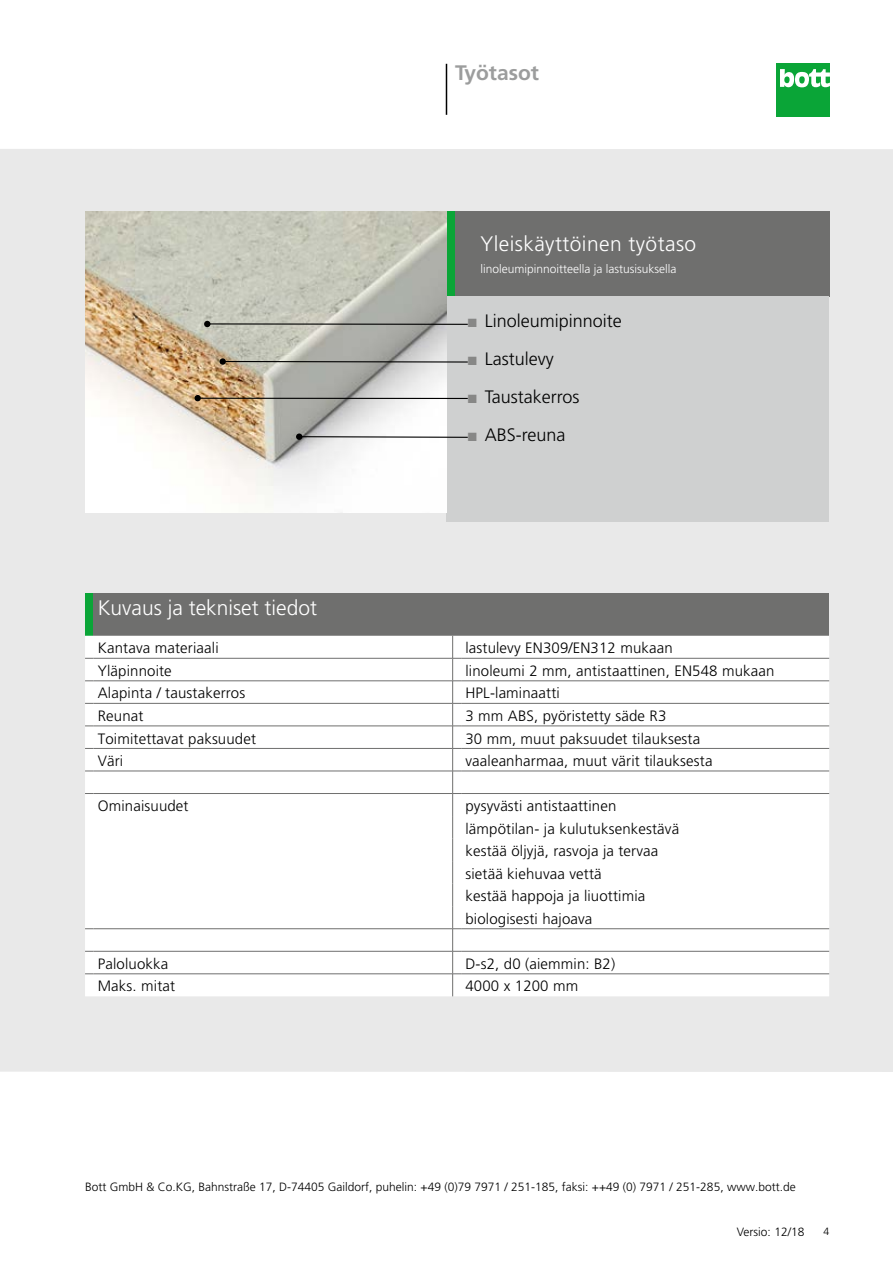
<style>
.page{position:relative;width:893px;height:1263px;background:#fff}
.page>*{position:absolute;margin:0;border:0;box-sizing:border-box;transform-origin:0 0}
.t1{font:300 21px "Frutiger LT Pro";letter-spacing:.02em;color:#fff}
.t2{font:300 21px "Frutiger LT Pro";color:#fff}
.t3{font:700 21px "Frutiger LT Pro";color:#9c9d9d}
.t4{font:300 18px "Frutiger LT Pro";color:#000}
.t5{font:300 15px/22.5px "Frutiger LT Pro";letter-spacing:.01em;color:#000}
.t6{font:300 12px "Frutiger LT Pro";color:#000}
.t7{font:300 12px "Frutiger LT Pro";color:#fff}
.t8{font:300 10.5px "Frutiger LT Pro";color:#000}
.s1{color:#878786}
</style>
<div class="page">
<div style="left:776px;top:64px;width:53px;height:53px;background:#0aa537"></div>
<svg style="left:780px;top:69px;width:49px;height:18px"></svg>
<hr style="left:446px;top:64px;width:1px;height:51px;background:#000">
<div style="left:0;top:149px;width:893px;height:923px;background:#e9e9e9"></div>
<div style="left:446px;top:211px;width:9px;height:85px;background:#0aa537"></div>
<div style="left:455px;top:211px;width:374px;height:85px;background:#6f6f6e"></div>
<div style="left:446px;top:296px;width:383px;height:226px;background:#cfd0d0"></div>
<div style="left:85px;top:593px;width:9px;height:43px;background:#0aa537"></div>
<div style="left:94px;top:593px;width:735px;height:43px;background:#6f6f6e"></div>
<div style="left:85px;top:636px;width:744px;height:360px;background:#fff"></div>
<hr style="left:94px;top:658px;width:359px;height:1px;background:#6f6f6e">
<hr style="left:461px;top:658px;width:368px;height:1px;background:#6f6f6e">
<hr style="left:94px;top:680px;width:359px;height:1px;background:#6f6f6e">
<hr style="left:461px;top:680px;width:368px;height:1px;background:#6f6f6e">
<hr style="left:94px;top:703px;width:359px;height:1px;background:#6f6f6e">
<hr style="left:461px;top:703px;width:368px;height:1px;background:#6f6f6e">
<hr style="left:94px;top:726px;width:359px;height:1px;background:#6f6f6e">
<hr style="left:461px;top:726px;width:368px;height:1px;background:#6f6f6e">
<hr style="left:94px;top:748px;width:359px;height:1px;background:#6f6f6e">
<hr style="left:461px;top:748px;width:368px;height:1px;background:#6f6f6e">
<hr style="left:94px;top:771px;width:359px;height:1px;background:#6f6f6e">
<hr style="left:461px;top:771px;width:368px;height:1px;background:#6f6f6e">
<hr style="left:94px;top:793px;width:359px;height:1px;background:#6f6f6e">
<hr style="left:461px;top:793px;width:368px;height:1px;background:#6f6f6e">
<hr style="left:94px;top:928px;width:359px;height:1px;background:#6f6f6e">
<hr style="left:461px;top:928px;width:368px;height:1px;background:#6f6f6e">
<hr style="left:94px;top:951px;width:359px;height:1px;background:#6f6f6e">
<hr style="left:461px;top:951px;width:368px;height:1px;background:#6f6f6e">
<hr style="left:94px;top:973px;width:359px;height:1px;background:#6f6f6e">
<svg style="left:452px;top:636px;width:9px;height:360px;background:#ebebeb"></svg>
<hr style="left:461px;top:973px;width:368px;height:1px;background:#6f6f6e">
<img style="left:85px;top:211px;width:361px;height:301px">
<div style="left:296px;top:433px;width:6px;height:7px;background:#000;border-radius:50%"></div>
<svg style="left:302px;top:436px;width:166px;height:2px"></svg>
<div style="left:194px;top:395px;width:7px;height:6px;background:#000;border-radius:50%"></div>
<hr style="left:197px;top:398px;width:271px;height:1px;background:#000">
<div style="left:220px;top:358px;width:6px;height:7px;background:#000;border-radius:50%"></div>
<svg style="left:225px;top:360px;width:243px;height:3px"></svg>
<svg style="left:204px;top:321px;width:6px;height:6px"></svg>
<hr style="left:207px;top:323px;width:261px;height:2px;background:#000">
<h1 class="t3" style="left:455px;top:60px;width:86px">Työtasot</h1>
<h1 class="t1" style="left:480px;top:231px;width:217px">Yleiskäyttöinen työtaso</h1>
<p class="t7" style="left:480px;top:262px;width:198px">linoleumipinnoitteella ja lastusisuksella</p>
<p class="t4" style="left:468px;top:310px;width:156px"><span class="s1">■</span> Linoleumipinnoite</p>
<p class="t4" style="left:468px;top:348px;width:87px"><span class="s1">■</span> Lastulevy</p>
<p class="t4" style="left:468px;top:386px;width:113px"><span class="s1">■</span> Taustakerros</p>
<p class="t4" style="left:468px;top:424px;width:99px"><span class="s1">■</span> ABS-reuna</p>
<h1 class="t2" style="left:98px;top:596px;width:221px">Kuvaus ja tekniset tiedot</h1>
<p class="t5" style="left:98px;top:637px;width:122px">Kantava materiaali</p>
<p class="t5" style="left:465px;top:637px;width:209px">lastulevy EN309/EN312 mukaan</p>
<p class="t5" style="left:98px;top:660px;width:76px">Yläpinnoite</p>
<p class="t5" style="left:465px;top:660px;width:311px">linoleumi 2 mm, antistaattinen, EN548 mukaan</p>
<p class="t5" style="left:98px;top:682px;width:149px">Alapinta / taustakerros</p>
<p class="t5" style="left:465px;top:682px;width:96px">HPL-laminaatti</p>
<p class="t5" style="left:98px;top:705px;width:47px">Reunat</p>
<p class="t5" style="left:465px;top:705px;width:202px">3 mm ABS, pyöristetty säde R3</p>
<p class="t5" style="left:98px;top:727px;width:160px">Toimitettavat paksuudet</p>
<p class="t5" style="left:465px;top:727px;width:236px">30 mm, muut paksuudet tilauksesta</p>
<p class="t5" style="left:98px;top:750px;width:27px">Väri</p>
<p class="t5" style="left:465px;top:750px;width:249px">vaaleanharmaa, muut värit tilauksesta</p>
<p class="t5" style="left:98px;top:795px;width:92px">Ominaisuudet</p>
<p class="t5" style="left:465px;top:795px;width:215px">pysyvästi antistaattinen lämpötilan- ja kulutuksenkestävä kestää öljyjä, rasvoja ja tervaa sietää kiehuvaa vettä<br>kestää happoja ja liuottimia biologisesti hajoava</p>
<p class="t5" style="left:98px;top:952px;width:72px">Paloluokka</p>
<p class="t5" style="left:465px;top:952px;width:151px">D-s2, d0 (aiemmin: B2)</p>
<p class="t5" style="left:98px;top:975px;width:79px">Maks. mitat</p>
<p class="t5" style="left:465px;top:975px;width:114px">4000 x 1200 mm</p>
<p class="t6" style="left:85px;top:1180px;width:712px">Bott GmbH &amp; Co.KG, Bahnstraße 17, D-74405 Gaildorf, puhelin: +49 (0)79 7971 / 251-185, faksi: ++49 (0) 7971 / 251-285, www.bott.de</p>
<p class="t6" style="left:737px;top:1225px;width:69px">Versio: 12/18</p>
<p class="t8" style="left:823px;top:1226px;width:7px">4</p>
</div>
